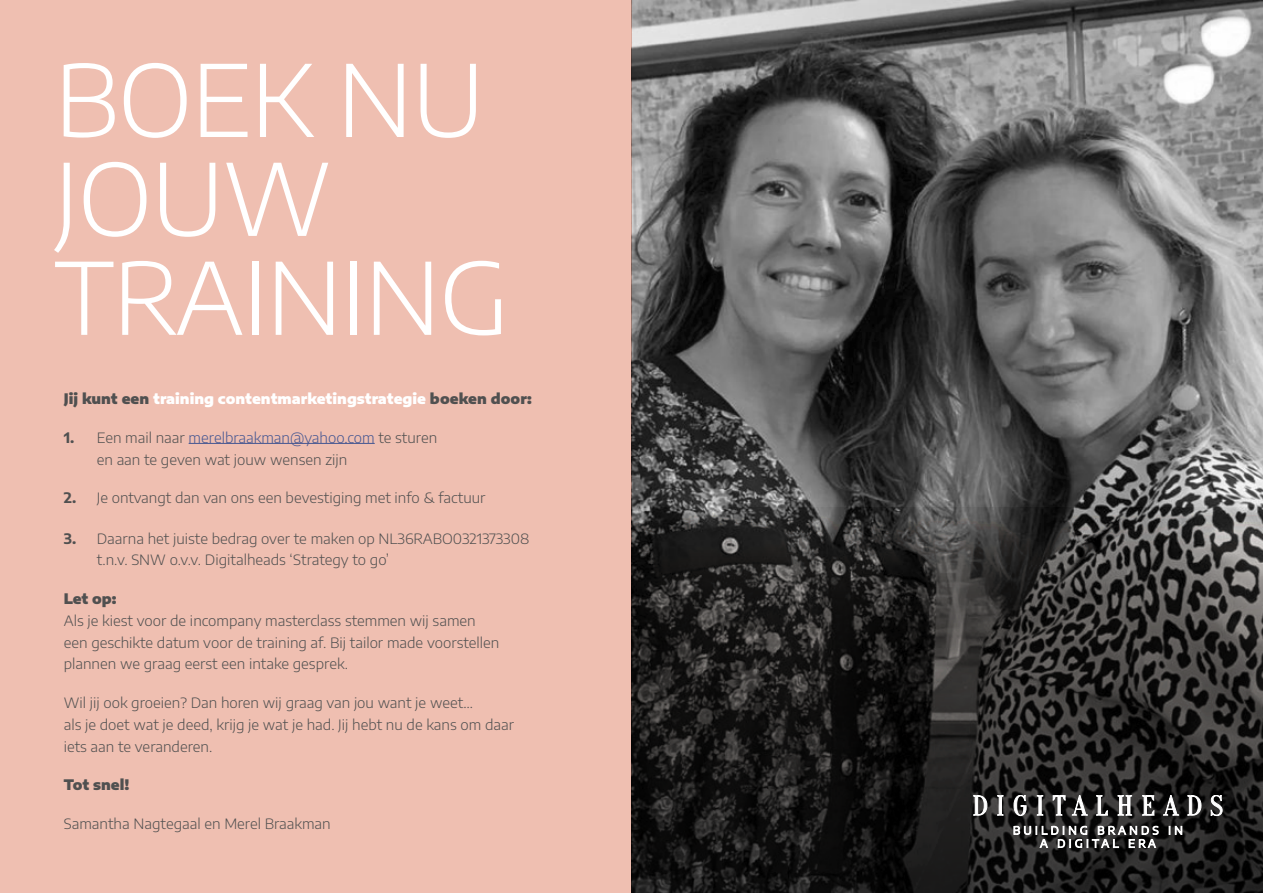
<style>
.page{position:relative;width:1263px;height:893px;background:#fff}
.page>*{position:absolute;margin:0;border:0;box-sizing:border-box;transform-origin:0 0}
.t1{font:300 98.85px/98.9px "Encode Sans Semi Expanded";letter-spacing:-.015em;color:#fff}
.t2{font:300 14.25px/21.8px "Encode Sans Semi Expanded";color:#505050}
.t3{font:900 14.25px "Encode Sans Semi Expanded";color:#fff}
.t4{font:900 14.25px "Encode Sans Semi Expanded";letter-spacing:-.005em;color:#505050}
.s1{color:#505050}
.s2{font-weight:700}
.s3{color:#465792}
</style>
<div class="page">
<img style="left:631px;top:0;width:632px;height:505px">
<div style="left:0;top:0;width:631px;height:893px;background:#efbfb1"></div>
<hr style="left:189px;top:443px;width:186px;height:1px;background:#465792">
<svg style="left:631px;top:505px;width:632px;height:388px;background:#282727"></svg>
<svg style="left:973px;top:795px;width:14px;height:20px"></svg>
<svg style="left:997px;top:795px;width:6px;height:20px"></svg>
<svg style="left:1014px;top:795px;width:12px;height:21px"></svg>
<svg style="left:1037px;top:795px;width:6px;height:20px"></svg>
<svg style="left:1053px;top:795px;width:12px;height:20px"></svg>
<svg style="left:1072px;top:795px;width:15px;height:20px"></svg>
<svg style="left:1096px;top:795px;width:11px;height:20px"></svg>
<svg style="left:1118px;top:795px;width:14px;height:20px"></svg>
<svg style="left:1142px;top:795px;width:12px;height:20px"></svg>
<svg style="left:1163px;top:795px;width:16px;height:20px"></svg>
<svg style="left:1187px;top:795px;width:14px;height:20px"></svg>
<svg style="left:1211px;top:795px;width:11px;height:21px"></svg>
<svg style="left:1169px;top:826px;width:13px;height:8px"></svg>
<svg style="left:1014px;top:826px;width:144px;height:22px"></svg>
<h1 class="t1" style="left:54px;top:46px;width:457px">BOEK NU<br>JOUW<br>TRAINING</h1>
<p class="t3" style="left:64px;top:387px;width:470px"><span class="s1">Jij kunt een</span> training contentmarketingstrategie <span class="s1">boeken door:</span></p>
<p class="t2" style="left:97px;top:426px;width:342px;text-indent:-33px"><span class="s2">1.</span> Een mail naar <span class="s3">merelbraakman@yahoo.com</span> te sturen en aan te geven wat jouw wensen zijn</p>
<p class="t2" style="left:64px;top:487px;width:423px"><span class="s2">2.</span> Je ontvangt dan van ons een bevestiging met info &amp; factuur</p>
<p class="t2" style="left:97px;top:527px;width:434px;text-indent:-33px"><span class="s2">3.</span> Daarna het juiste bedrag over te maken op NL36RABO0321373308 t.n.v. SNW o.v.v. Digitalheads ‘Strategy to go’</p>
<p class="t4" style="left:64px;top:588px;width:54px">Let op:</p>
<p class="t2" style="left:64px;top:609px;width:437px">Als je kiest voor de incompany masterclass stemmen wij samen een geschikte datum voor de training af. Bij tailor made voorstellen plannen we graag eerst een intake gesprek.</p>
<p class="t2" style="left:64px;top:691px;width:452px">Wil jij ook groeien? Dan horen wij graag van jou want je weet…<br>als je doet wat je deed, krijg je wat je had. Jij hebt nu de kans om daar iets aan te veranderen.</p>
<p class="t4" style="left:64px;top:774px;width:67px">Tot snel!</p>
<p class="t2" style="left:64px;top:812px;width:268px">Samantha Nagtegaal en Merel Braakman</p>
</div>
